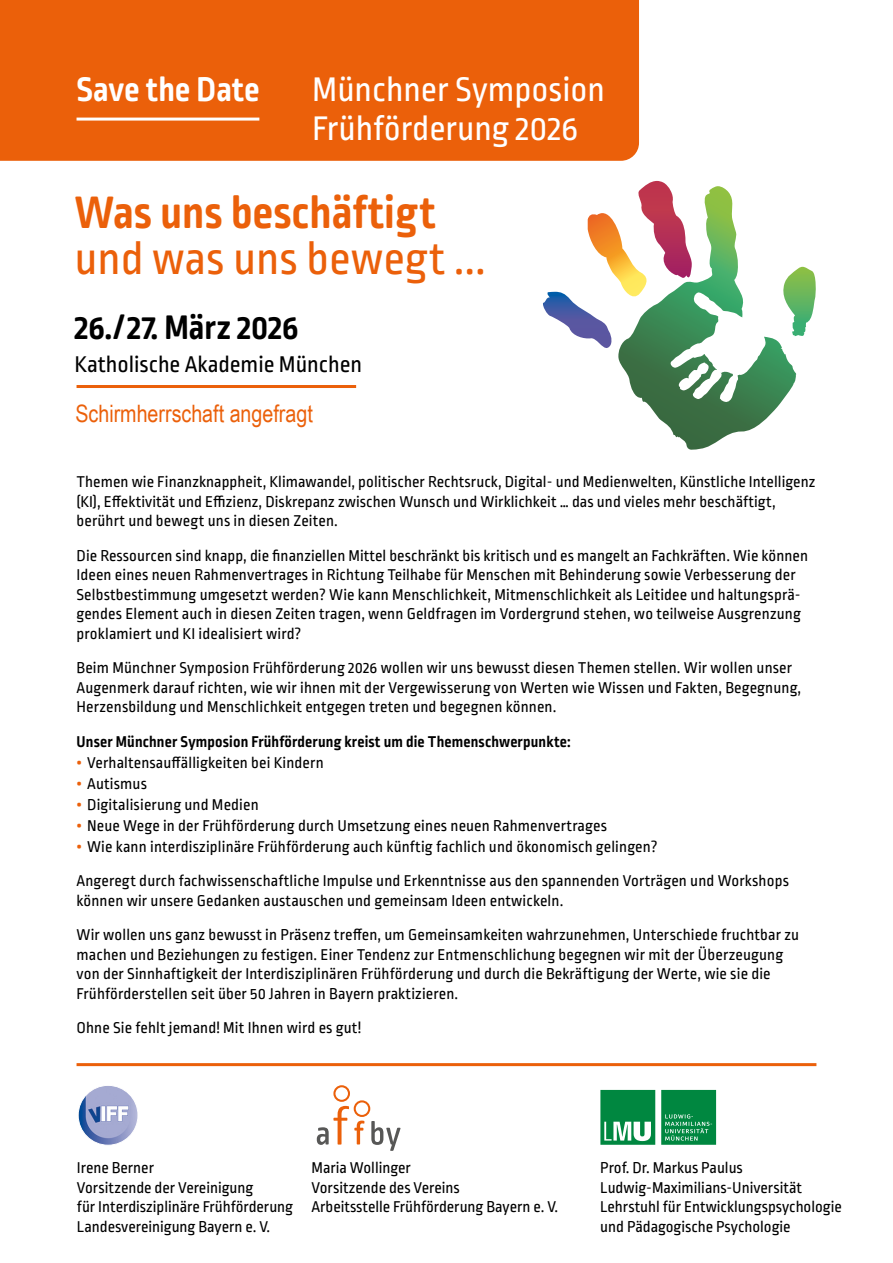
<style>
.page{position:relative;width:893px;height:1263px;background:#fff}
.page>*{position:absolute;margin:0;border:0;box-sizing:border-box;transform-origin:0 0}
.t1{font:48px "Ropa Sans Pro";color:#eb600a}
.t2{font:700 48px "Ropa Soft Pro";color:#eb600a}
.t3{font:36px/39px "Ropa Sans Pro";color:#fff}
.t4{font:700 36px "Ropa Soft Pro";color:#000}
.t5{font:700 36px "Ropa Soft Pro";color:#fff}
.t6{font:24px "Ropa Sans Pro";color:#000}
.t7{font:24px "Arial Narrow";color:#eb600a}
.t8{font:16.5px/19.5px "Ropa Sans Pro";letter-spacing:.01em;color:#000}
.t9{font:700 16.5px "Ropa Sans Pro";letter-spacing:.01em;color:#000}
.s1{font-weight:700;font-size:24px;color:#eb600a}
</style>
<div class="page">
<svg style="left:543px;top:181px;width:125px;height:167px"></svg>
<svg style="left:796px;top:267px;width:20px;height:69px"></svg>
<svg style="left:618px;top:187px;width:178px;height:263px"></svg>
<div style="left:0;top:0;width:639px;height:161px;background:#eb600a"></div>
<hr style="left:77px;top:385px;width:279px;height:3px;background:#eb600a">
<svg style="left:317px;top:1085px;width:83px;height:66px"></svg>
<hr style="left:77px;top:118px;width:182px;height:3px;background:#fff">
<hr style="left:77px;top:1063px;width:739px;height:3px;background:#eb600a">
<svg style="left:600px;top:1090px;width:116px;height:55px;background:#2d9c61"></svg>
<img style="left:78px;top:1087px;width:58px;height:58px">
<div style="left:78px;top:1085px;width:60px;height:60px;border:1px solid #fff;border-radius:50%"></div>
<h2 class="t5" style="left:77px;top:69px;width:185px">Save the Date</h2>
<h2 class="t3" style="left:312px;top:72px;width:294px">Münchner Symposion<br>Frühförderung 2026</h2>
<h1 class="t2" style="left:74px;top:185px;width:363px">Was uns beschäftigt</h1>
<h1 class="t1" style="left:74px;top:233px;width:413px">und was uns bewegt ...</h1>
<h2 class="t4" style="left:74px;top:307px;width:226px">26./27. März 2026</h2>
<h3 class="t6" style="left:74px;top:351px;width:289px">Katholische Akademie München</h3>
<h3 class="t7" style="left:75px;top:396px;width:239px">Schirmherrschaft angefragt</h3>
<p class="t8" style="left:77px;top:473px;width:740px">Themen wie Finanzknappheit, Klimawandel, politischer Rechtsruck, Digital- und Medienwelten, Künstliche Intelligenz (KI), Effektivität und Effizienz, Diskrepanz zwischen Wunsch und Wirklichkeit … das und vieles mehr beschäftigt, berührt und bewegt uns in diesen Zeiten.</p>
<p class="t8" style="left:77px;top:546px;width:733px">Die Ressourcen sind knapp, die finanziellen Mittel beschränkt bis kritisch und es mangelt an Fachkräften. Wie können Ideen eines neuen Rahmenvertrages in Richtung Teilhabe für Menschen mit Behinderung sowie Verbesserung der Selbstbestimmung umgesetzt werden? Wie kann Menschlichkeit, Mitmenschlichkeit als Leitidee und haltungsprä&shy;gendes Element auch in diesen Zeiten tragen, wenn Geldfragen im Vordergrund stehen, wo teilweise Ausgrenzung proklamiert und KI idealisiert wird?</p>
<p class="t8" style="left:77px;top:659px;width:726px">Beim Münchner Symposion Frühförderung 2026 wollen wir uns bewusst diesen Themen stellen. Wir wollen unser<br>Augenmerk darauf richten, wie wir ihnen mit der Vergewisserung von Werten wie Wissen und Fakten, Begegnung,<br>Herzensbildung und Menschlichkeit entgegen treten und begegnen können.</p>
<p class="t9" style="left:77px;top:732px;width:496px">Unser Münchner Symposion Frühförderung kreist um die Themenschwerpunkte:</p>
<p class="t8" style="left:77px;top:753px;width:249px"><span class="s1">•</span> Verhaltensauffälligkeiten bei Kindern</p>
<p class="t8" style="left:77px;top:774px;width:72px"><span class="s1">•</span> Autismus</p>
<p class="t8" style="left:77px;top:795px;width:184px"><span class="s1">•</span> Digitalisierung und Medien</p>
<p class="t8" style="left:77px;top:816px;width:532px"><span class="s1">•</span> Neue Wege in der Frühförderung durch Umsetzung eines neuen Rahmenvertrages</p>
<p class="t8" style="left:77px;top:830px;width:714px;line-height:34.5px"><span class="s1">•</span> Wie kann interdisziplinäre Frühförderung auch künftig fachlich und ökonomisch gelingen?<br>Angeregt durch fachwissenschaftliche Impulse und Erkenntnisse aus den spannenden Vorträgen und Workshops</p>
<p class="t8" style="left:77px;top:884px;width:724px;line-height:34.5px">können wir unsere Gedanken austauschen und gemeinsam Ideen entwickeln.<br>Wir wollen uns ganz bewusst in Präsenz treffen, um Gemeinsamkeiten wahrzunehmen, Unterschiede fruchtbar zu</p>
<p class="t8" style="left:77px;top:945px;width:708px">machen und Beziehungen zu festigen. Einer Tendenz zur Entmenschlichung begegnen wir mit der Überzeugung von der Sinnhaftigkeit der Interdisziplinären Frühförderung und durch die Bekräftigung der Werte, wie sie die<br>Frühförderstellen seit über 50 Jahren in Bayern praktizieren.</p>
<p class="t8" style="left:77px;top:1019px;width:286px">Ohne Sie fehlt jemand! Mit Ihnen wird es gut!</p>
<p class="t8" style="left:77px;top:1159px;width:218px">Irene Berner<br>Vorsitzende der Vereinigung<br>für Interdisziplinäre Frühförderung<br>Landesvereinigung Bayern e. V.</p>
<p class="t8" style="left:311px;top:1159px;width:248px">Maria Wollinger<br>Vorsitzende des Vereins<br>Arbeitsstelle Frühförderung Bayern e. V.</p>
<p class="t8" style="left:600px;top:1159px;width:243px">Prof. Dr. Markus Paulus<br>Ludwig-Maximilians-Universität<br>Lehrstuhl für Entwicklungspsychologie und Pädagogische Psychologie</p>
</div>
